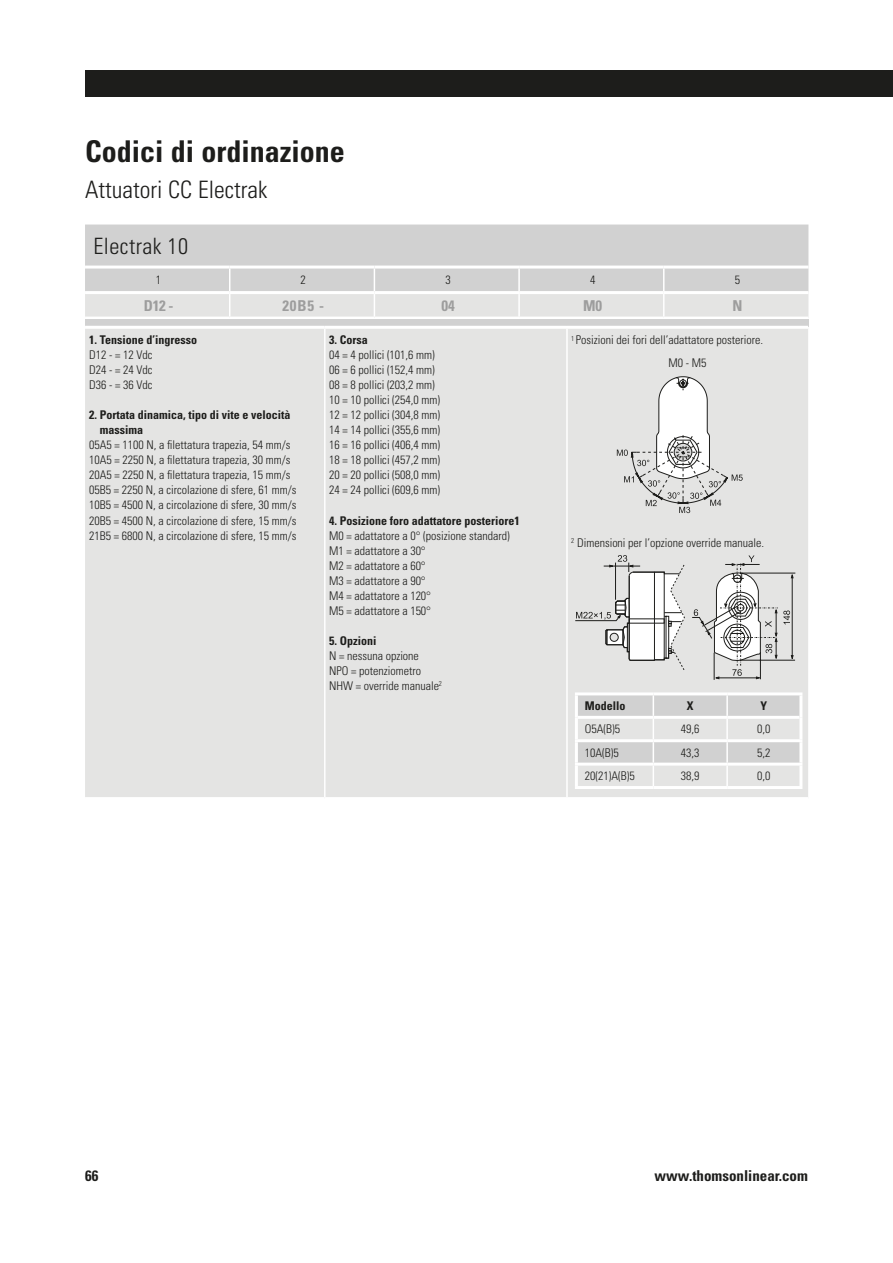
<style>
.page{position:relative;width:893px;height:1263px;background:#fff}
.page>*{position:absolute;margin:0;border:0;box-sizing:border-box;transform-origin:0 0}
.t1{font:700 condensed 30px "Univers LT Std";color:#1d1d1b}
.t2{font:300 condensed 24px "Univers LT Std";color:#1d1d1b}
.t3{font:300 condensed 22.5px "Univers LT Std";letter-spacing:.02em;color:#1d1d1b}
.t4{font:700 condensed 15px "Univers LT Std";color:#1d1d1b}
.t5{font:700 condensed 15px "Univers LT Std";color:#9d9d9d}
.t6{font:300 condensed 12px/15px "Univers LT Std";color:#1d1d1b}
.t7{font:700 condensed 12px/15px "Univers LT Std";color:#1d1d1b}
</style>
<div class="page">
<div style="left:85px;top:70px;width:808px;height:27px;background:#1d1d1b"></div>
<div style="left:85px;top:225px;width:723px;height:41px;background:#d1d1d1"></div>
<svg style="left:85px;top:269px;width:723px;height:48px;background:#dddddc"></svg>
<div style="left:85px;top:319px;width:723px;height:8px;background:#d1d1d1"></div>
<div style="left:85px;top:329px;width:723px;height:468px;background:#e4e4e3"></div>
<hr style="left:85px;top:326px;width:240px;height:3px;background:#fff">
<hr style="left:325px;top:326px;width:242px;height:3px;background:#fff">
<hr style="left:567px;top:326px;width:241px;height:3px;background:#fff">
<hr style="left:324px;top:329px;width:2px;height:468px;background:#fff">
<hr style="left:566px;top:329px;width:2px;height:468px;background:#fff">
<svg style="left:617px;top:376px;width:126px;height:137px"></svg>
<hr style="left:740px;top:660px;width:55px;height:1px;background:#1d1d1b">
<hr style="left:740px;top:573px;width:55px;height:1px;background:#1d1d1b">
<svg style="left:575px;top:555px;width:110px;height:115px"></svg>
<svg style="left:692px;top:555px;width:101px;height:125px"></svg>
<hr style="left:575px;top:692px;width:78px;height:3px;background:#fff">
<hr style="left:575px;top:739px;width:78px;height:3px;background:#fff">
<hr style="left:575px;top:742px;width:3px;height:21px;background:#fff">
<hr style="left:727px;top:739px;width:75px;height:3px;background:#fff">
<hr style="left:799px;top:742px;width:3px;height:21px;background:#fff">
<hr style="left:575px;top:763px;width:78px;height:3px;background:#fff">
<hr style="left:575px;top:766px;width:3px;height:20px;background:#fff">
<hr style="left:727px;top:763px;width:75px;height:3px;background:#fff">
<hr style="left:799px;top:766px;width:3px;height:20px;background:#fff">
<hr style="left:575px;top:786px;width:78px;height:3px;background:#fff">
<hr style="left:653px;top:786px;width:74px;height:3px;background:#fff">
<hr style="left:727px;top:786px;width:75px;height:3px;background:#fff">
<hr style="left:575px;top:695px;width:3px;height:22px;background:#fff">
<hr style="left:653px;top:692px;width:74px;height:3px;background:#fff">
<hr style="left:727px;top:692px;width:75px;height:3px;background:#fff">
<hr style="left:799px;top:695px;width:3px;height:22px;background:#fff">
<hr style="left:575px;top:717px;width:3px;height:22px;background:#fff">
<hr style="left:799px;top:717px;width:3px;height:22px;background:#fff">
<svg style="left:577px;top:694px;width:224px;height:92px;background:#dfdfde"></svg>
<hr style="left:726px;top:766px;width:2px;height:20px;background:#fff">
<h1 class="t1" style="left:85px;top:133px;width:261px">Codici di ordinazione</h1>
<h2 class="t2" style="left:85px;top:175px;width:184px">Attuatori CC Electrak</h2>
<h3 class="t3" style="left:94px;top:232px;width:96px">Electrak 10</h3>
<p class="t6" style="left:156px;top:272px;width:7px">1</p>
<p class="t6" style="left:301px;top:272px;width:7px">2</p>
<p class="t6" style="left:445px;top:272px;width:7px">3</p>
<p class="t6" style="left:590px;top:272px;width:7px">4</p>
<p class="t6" style="left:735px;top:272px;width:7px">5</p>
<p class="t5" style="left:144px;top:296px;width:31px">D12 -</p>
<p class="t5" style="left:282px;top:296px;width:43px">20B5 -</p>
<p class="t5" style="left:441px;top:296px;width:15px">04</p>
<p class="t5" style="left:583px;top:296px;width:21px">M0</p>
<p class="t5" style="left:732px;top:296px;width:12px">N</p>
<p class="t7" style="left:89px;top:333px;width:109px">1. Tensione d’ingresso</p>
<p class="t6" style="left:89px;top:348px;width:65px;text-align:justify">D12 - = 12 Vdc D24 - = 24 Vdc D36 - = 36 Vdc</p>
<p class="t7" style="left:100px;top:408px;width:192px;text-indent:-11px">2. Portata dinamica, tipo di vite e velocità massima</p>
<p class="t6" style="left:89px;top:438px;width:209px">05A5 = 1100 N, a filettatura trapezia, 54 mm/s 10A5 = 2250 N, a filettatura trapezia, 30 mm/s 20A5 = 2250 N, a filettatura trapezia, 15 mm/s 05B5 = 2250 N, a circolazione di sfere, 61 mm/s 10B5 = 4500 N, a circolazione di sfere, 30 mm/s 20B5 = 4500 N, a circolazione di sfere, 15 mm/s 21B5 = 6800 N, a circolazione di sfere, 15 mm/s</p>
<p class="t6" style="left:669px;top:329px;width:96px;line-height:22.5px;text-indent:-97px"><sup>1</sup> Posizioni dei fori dell’adattatore posteriore.<br>M0 - M5</p>
<p class="t7" style="left:329px;top:333px;width:40px">3. Corsa</p>
<p class="t6" style="left:329px;top:348px;width:113px">04 = 4 pollici (101,6 mm)<br>06 = 6 pollici (152,4 mm)<br>08 = 8 pollici (203,2 mm)<br>10 = 10 pollici (254,0 mm)<br>12 = 12 pollici (304,8 mm)<br>14 = 14 pollici (355,6 mm)<br>16 = 16 pollici (406,4 mm)<br>18 = 18 pollici (457,2 mm)<br>20 = 20 pollici (508,0 mm)<br>24 = 24 pollici (609,6 mm)</p>
<p class="t7" style="left:329px;top:513px;width:192px">4. Posizione foro adattatore posteriore1</p>
<p class="t6" style="left:329px;top:528px;width:182px">M0 = adattatore a 0° (posizione standard)<br>M1 = adattatore a 30°<br>M2 = adattatore a 60°<br>M3 = adattatore a 90°<br>M4 = adattatore a 120°<br>M5 = adattatore a 150°</p>
<p class="t7" style="left:329px;top:633px;width:49px">5. Opzioni</p>
<p class="t6" style="left:329px;top:648px;width:115px">N = nessuna opzione<br>NPO = potenziometro<br>NHW = override manuale<sup>2</sup></p>
<p class="t6" style="left:571px;top:535px;width:194px"><sup>2</sup> Dimensioni per l’opzione override manuale.</p>
<p class="t7" style="left:585px;top:698px;width:42px">Modello</p>
<p class="t7" style="left:687px;top:698px;width:8px">X</p>
<p class="t7" style="left:760px;top:698px;width:8px">Y</p>
<p class="t6" style="left:585px;top:722px;width:37px">O5A(B)5</p>
<p class="t6" style="left:681px;top:722px;width:20px">49,6</p>
<p class="t6" style="left:757px;top:722px;width:15px">0,0</p>
<p class="t6" style="left:585px;top:745px;width:35px">10A(B)5</p>
<p class="t6" style="left:681px;top:745px;width:20px">43,3</p>
<p class="t6" style="left:757px;top:745px;width:15px">5,2</p>
<p class="t6" style="left:585px;top:768px;width:51px">20(21)A(B)5</p>
<p class="t6" style="left:681px;top:768px;width:20px">38,9</p>
<p class="t6" style="left:757px;top:768px;width:15px">0,0</p>
<p class="t4" style="left:85px;top:1166px;width:15px">66</p>
<p class="t4" style="left:654px;top:1166px;width:155px">www.thomsonlinear.com</p>
</div>
